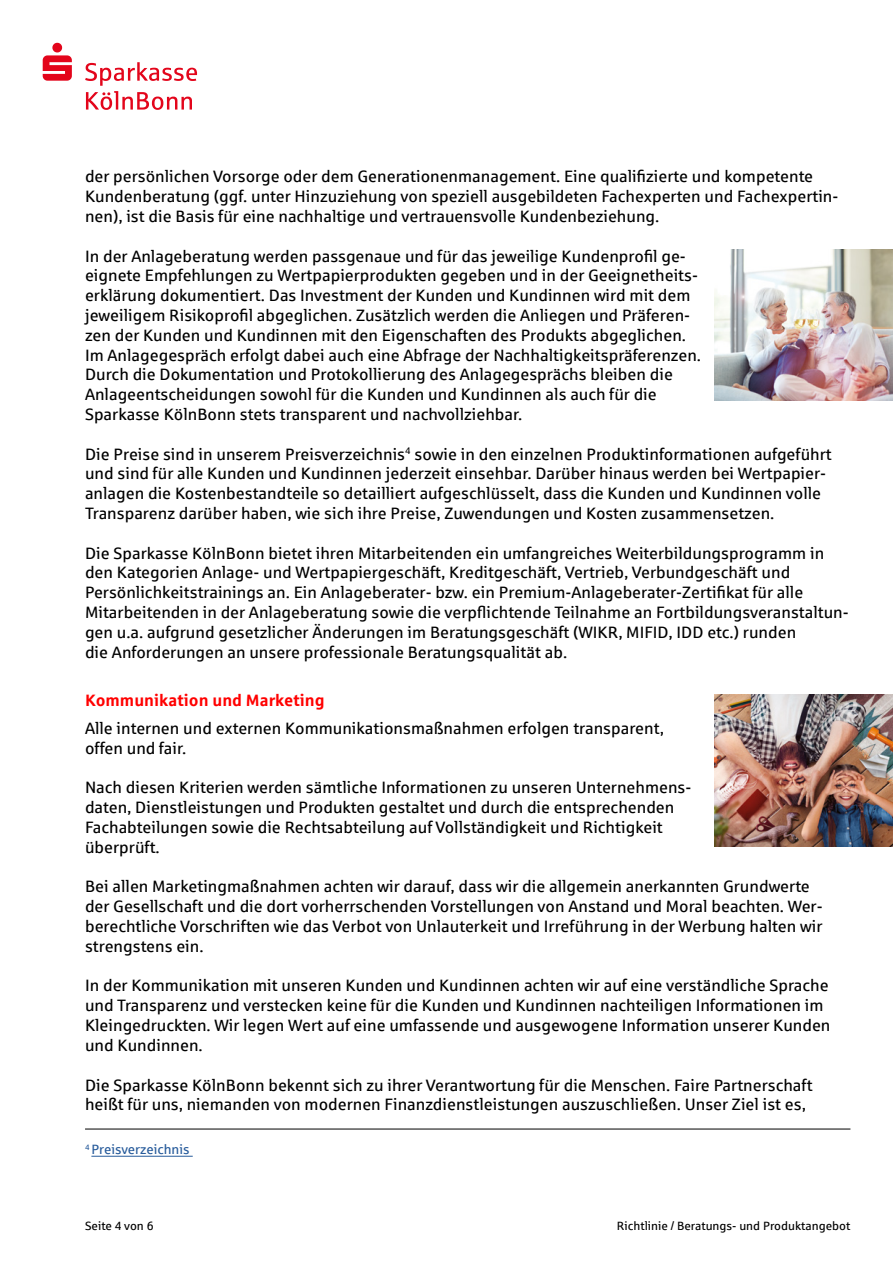
<style>
.page{position:relative;width:893px;height:1263px;background:#fff}
.page>*{position:absolute;margin:0;border:0;box-sizing:border-box;transform-origin:0 0}
.t1{font:16.5px/19.8px "Sparkasse Rg";color:#000}
.t2{font:700 16.5px "Sparkasse Rg";color:#f00}
.t3{font:13.5px "Sparkasse Rg";color:#275b9b}
.t4{font:12px "Sparkasse Rg";color:#000}
</style>
<div class="page">
<svg style="left:43px;top:43px;width:29px;height:38px"></svg>
<svg style="left:85px;top:62px;width:112px;height:48px"></svg>
<hr style="left:85px;top:1129px;width:765px;height:1px;background:#000">
<hr style="left:91px;top:1156px;width:102px;height:1px;background:#275b9b">
<img style="left:714px;top:249px;width:179px;height:152px">
<img style="left:714px;top:695px;width:179px;height:151px">
<p class="t1" style="left:85px;top:166px;width:755px">der persönlichen Vorsorge oder dem Generationenmanagement. Eine qualifizierte und kompetente<br>Kundenberatung (ggf. unter Hinzuziehung von speziell ausgebildeten Fachexperten und Fachexpertin&shy;nen), ist die Basis für eine nachhaltige und vertrauensvolle Kundenbeziehung.</p>
<p class="t1" style="left:85px;top:245px;width:617px">In der Anlageberatung werden passgenaue und für das jeweilige Kundenprofil ge&shy;eignete Empfehlungen zu Wertpapierprodukten gegeben und in der Geeignetheits&shy;erklärung dokumentiert. Das Investment der Kunden und Kundinnen wird mit dem jeweiligem Risikoprofil abgeglichen. Zusätzlich werden die Anliegen und Präferen&shy;zen der Kunden und Kundinnen mit den Eigenschaften des Produkts abgeglichen.<br>Im Anlagegespräch erfolgt dabei auch eine Abfrage der Nachhaltigkeitspräferenzen.<br>Durch die Dokumentation und Protokollierung des Anlagegesprächs bleiben die Anlageentscheidungen sowohl für die Kunden und Kundinnen als auch für die Sparkasse KölnBonn stets transparent und nachvollziehbar.</p>
<p class="t1" style="left:85px;top:443px;width:748px">Die Preise sind in unserem Preisverzeichnis<sup>4</sup> sowie in den einzelnen Produktinformationen aufgeführt und sind für alle Kunden und Kundinnen jederzeit einsehbar. Darüber hinaus werden bei Wertpapier&shy;anlagen die Kostenbestandteile so detailliert aufgeschlüsselt, dass die Kunden und Kundinnen volle Transparenz darüber haben, wie sich ihre Preise, Zuwendungen und Kosten zusammensetzen.</p>
<p class="t1" style="left:85px;top:542px;width:765px">Die Sparkasse KölnBonn bietet ihren Mitarbeitenden ein umfangreiches Weiterbildungsprogramm in den Kategorien Anlage- und Wertpapiergeschäft, Kreditgeschäft, Vertrieb, Verbundgeschäft und Persönlichkeitstrainings an. Ein Anlageberater- bzw. ein Premium-Anlageberater-Zertifikat für alle Mitarbeitenden in der Anlageberatung sowie die verpflichtende Teilnahme an Fortbildungsveranstaltun&shy;gen u.a. aufgrund gesetzlicher Änderungen im Beratungsgeschäft (WIKR, MIFID, IDD etc.) runden<br>die Anforderungen an unsere professionale Beratungsqualität ab.</p>
<p class="t2" style="left:85px;top:689px;width:241px">Kommunikation und Marketing</p>
<p class="t1" style="left:85px;top:718px;width:580px">Alle internen und externen Kommunikationsmaßnahmen erfolgen transparent, offen und fair.</p>
<p class="t1" style="left:85px;top:777px;width:608px">Nach diesen Kriterien werden sämtliche Informationen zu unseren Unternehmens&shy;daten, Dienstleistungen und Produkten gestaltet und durch die entsprechenden Fachabteilungen sowie die Rechtsabteilung auf Vollständigkeit und Richtigkeit überprüft.</p>
<p class="t1" style="left:85px;top:876px;width:739px">Bei allen Marketingmaßnahmen achten wir darauf, dass wir die allgemein anerkannten Grundwerte der Gesellschaft und die dort vorherrschenden Vorstellungen von Anstand und Moral beachten. Wer&shy;berechtliche Vorschriften wie das Verbot von Unlauterkeit und Irreführung in der Werbung halten wir strengstens ein.</p>
<p class="t1" style="left:85px;top:975px;width:747px">In der Kommunikation mit unseren Kunden und Kundinnen achten wir auf eine verständliche Sprache und Transparenz und verstecken keine für die Kunden und Kundinnen nachteiligen Informationen im Kleingedruckten. Wir legen Wert auf eine umfassende und ausgewogene Information unserer Kunden und Kundinnen.</p>
<p class="t1" style="left:85px;top:1074px;width:729px">Die Sparkasse KölnBonn bekennt sich zu ihrer Verantwortung für die Menschen. Faire Partnerschaft heißt für uns, niemanden von modernen Finanzdienstleistungen auszuschließen. Unser Ziel ist es,</p>
<p class="t3" style="left:85px;top:1141px;width:106px"><sup>4</sup> Preisverzeichnis</p>
<p class="t4" style="left:85px;top:1218px;width:70px">Seite 4 von 6</p>
<p class="t4" style="left:617px;top:1218px;width:235px">Richtlinie / Beratungs- und Produktangebot</p>
</div>
